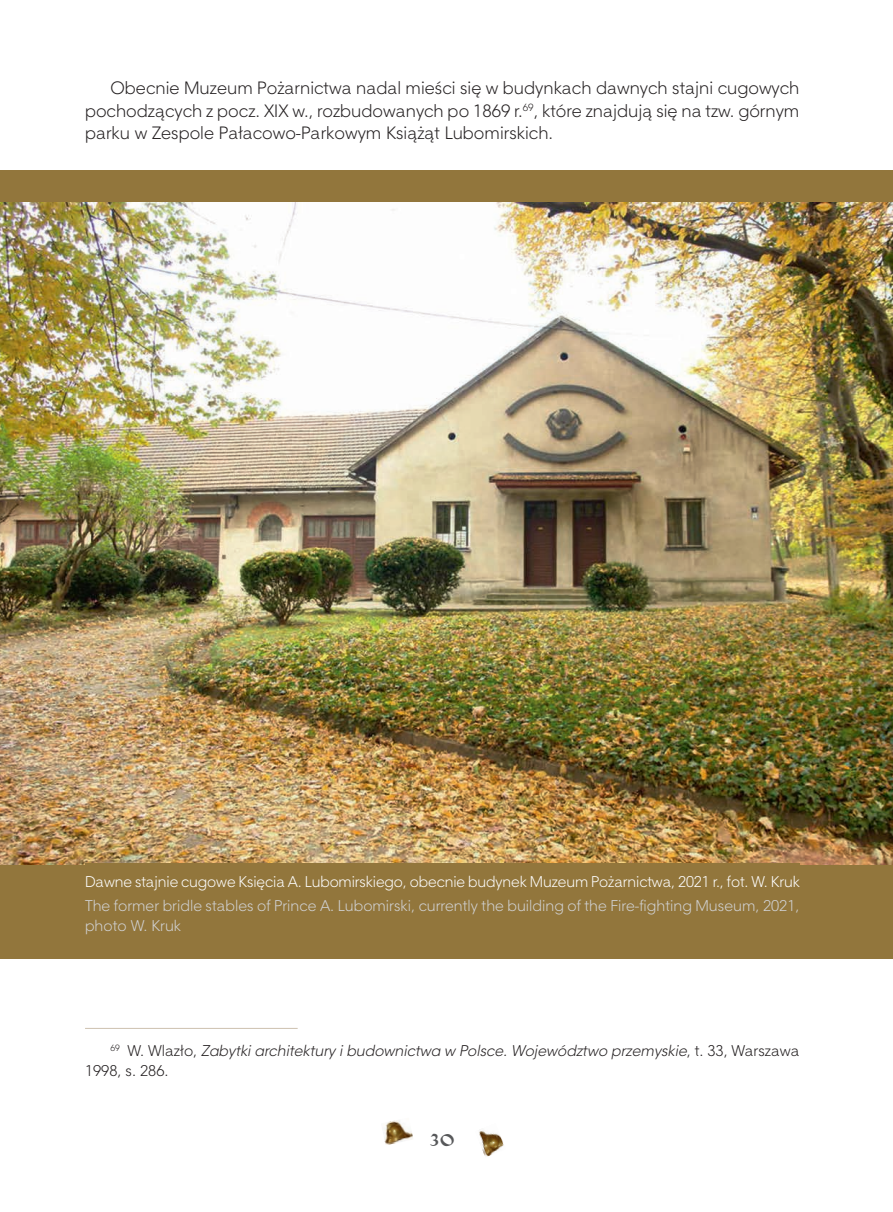
<style>
.page{position:relative;width:893px;height:1212px;background:#fff}
.page>*{position:absolute;margin:0;border:0;box-sizing:border-box;transform-origin:0 0}
.t1{font:27px "Troya TTEFN";color:#57585a}
.t2{font:17.25px/22.8px "Straight EFN";color:#231f20;text-align:justify}
.t3{font:15px/19.5px "Straight EFN";color:#d1d2d4}
.t4{font:italic 15px/19.5px "Straight EFN";color:#231f20}
.t5{font:15px "Straight EFN";letter-spacing:-.005em;color:#fff}
.s1{font-style:normal}
</style>
<div class="page">
<img style="left:479px;top:1130px;width:25px;height:27px">
<img style="left:383px;top:1120px;width:30px;height:25px">
<hr style="left:85px;top:1028px;width:213px;height:1px;background:#cdc1af">
<div style="left:0;top:170px;width:893px;height:789px;background:#92763c"></div>
<img style="left:0;top:202px;width:893px;height:662px">
<div style="left:85px;top:863px;width:714px;height:96px;background:#92763c"></div>
<p class="t2" style="left:85px;top:76px;width:716px;text-indent:26px">Obecnie Muzeum Pożarnictwa nadal mieści się w budynkach dawnych stajni cugowych pochodzących z pocz. XIX w., rozbudowanych po 1869 r.<sup>69</sup>, które znajdują się na tzw. górnym parku w Zespole Pałacowo-Parkowym Książąt Lubomirskich.</p>
<p class="t5" style="left:85px;top:873px;width:716px">Dawne stajnie cugowe Księcia A. Lubomirskiego, obecnie budynek Muzeum Pożarnictwa, 2021 r., fot. W. Kruk</p>
<p class="t3" style="left:85px;top:896px;width:716px">The former bridle stables of Prince A. Lubomirski, currently the building of the Fire-fighting Museum, 2021, photo W. Kruk</p>
<p class="t4" style="left:85px;top:1041px;width:716px;text-indent:26px"><sup>69</sup> <span class="s1">W. Wlazło,</span> Zabytki architektury i budownictwa w Polsce. Województwo przemyskie<span class="s1">, t. 33, Warszawa<br>1998, s. 286.</span></p>
<h1 class="t1" style="left:429px;top:1120px;width:27px">30</h1>
</div>
